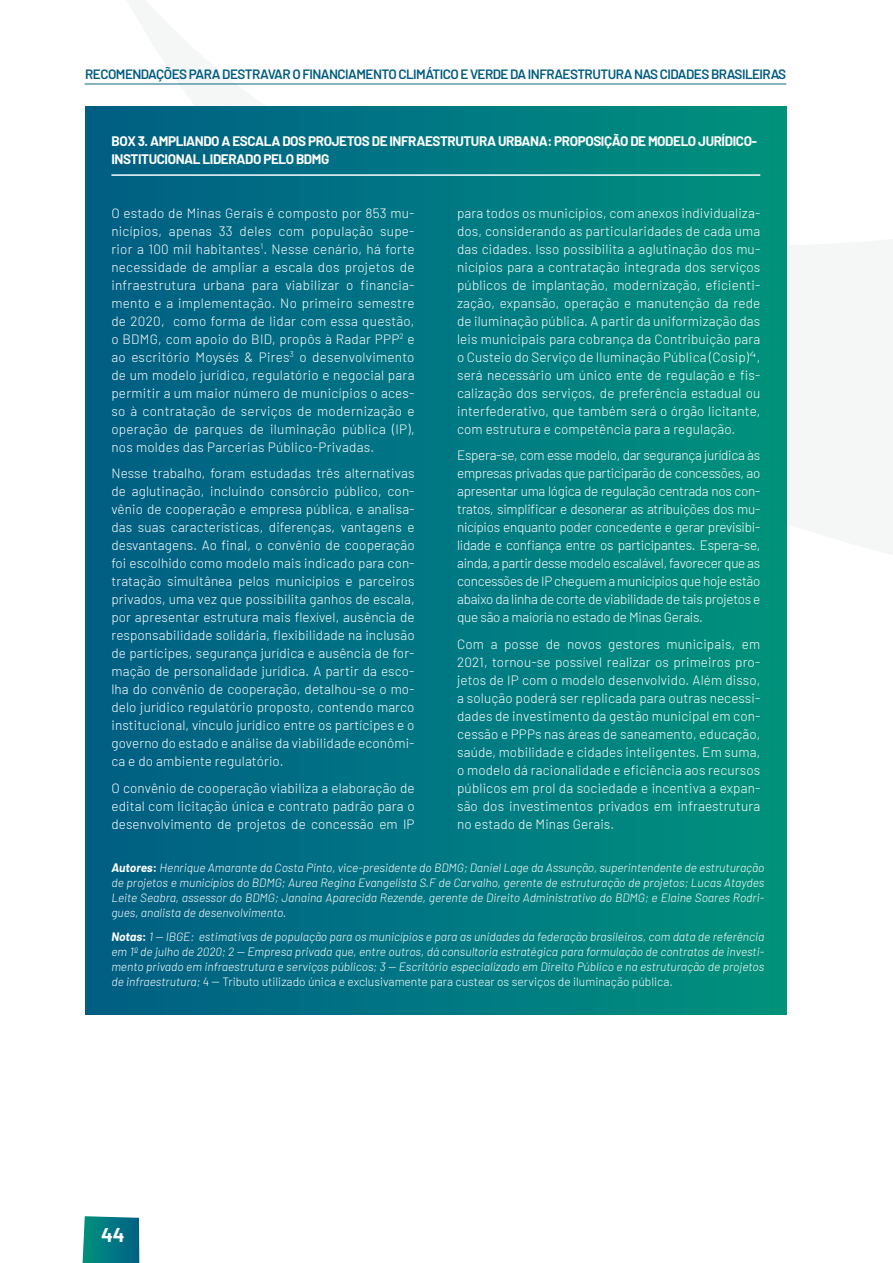
<style>
.page{position:relative;width:893px;height:1263px;background:#fff}
.page>*{position:absolute;margin:0;border:0;box-sizing:border-box;transform-origin:0 0}
.t1{font:700 19.5px "Barlow";color:#fff}
.Felicity_Texto{font:300 13.5px/18px "Barlow";letter-spacing:.01em;color:#fff;text-align:justify}
.Felicity_Texto-2{font:700 13.5px/18px "Barlow";letter-spacing:-.03em;color:#fff}
.t2{font:600 13.5px "Barlow";letter-spacing:-.04em;color:#005b81}
.Felicity_Texto_Notas{font:italic 300 12px/15px "Barlow";color:#fff;text-align:justify}
.s1{font-weight:700}
.s2{font-weight:700;font-style:normal}
.s3{font-style:normal}
</style>
<div class="page">
<svg style="left:82px;top:1216px;width:57px;height:47px;background:#0c7f87"></svg>
<hr style="left:85px;top:84px;width:701px;height:1px;background:#0a6681">
<div style="left:85px;top:106px;width:702px;height:908px;background:linear-gradient(to right,#005d85,#00927d)"></div>
<hr style="left:111px;top:174px;width:649px;height:2px;background:#fff">
<p class="t2" style="left:85px;top:65px;width:703px">RECOMENDAÇÕES PARA DESTRAVAR O FINANCIAMENTO CLIMÁTICO E VERDE DA INFRAESTRUTURA NAS CIDADES BRASILEIRAS</p>
<p class="Felicity_Texto-2" style="left:111px;top:131px;width:647px">BOX 3. AMPLIANDO A ESCALA DOS PROJETOS DE INFRAESTRUTURA URBANA: PROPOSIÇÃO DE MODELO JURÍDICO-<br>INSTITUCIONAL LIDERADO PELO BDMG</p>
<p class="Felicity_Texto" style="left:111px;top:203px;width:305px">O estado de Minas Gerais é composto por 853 mu&shy;nicípios, apenas 33 deles com população supe&shy;rior a 100 mil habitantes<sup>1</sup>. Nesse cenário, há forte necessidade de ampliar a escala dos projetos de infraestrutura urbana para viabilizar o financia&shy;mento e a implementação. No primeiro semestre de 2020, como forma de lidar com essa questão, o BDMG, com apoio do BID, propôs à Radar PPP<sup>2</sup> e ao escritório Moysés &amp; Pires<sup>3</sup> o desenvolvimento de um modelo jurídico, regulatório e negocial para permitir a um maior número de municípios o aces&shy;so à contratação de serviços de modernização e operação de parques de iluminação pública (IP), nos moldes das Parcerias Público-Privadas.</p>
<p class="Felicity_Texto" style="left:111px;top:463px;width:305px">Nesse trabalho, foram estudadas três alternativas de aglutinação, incluindo consórcio público, con&shy;vênio de cooperação e empresa pública, e analisa&shy;das suas características, diferenças, vantagens e desvantagens. Ao final, o convênio de cooperação foi escolhido como modelo mais indicado para con&shy;tratação simultânea pelos municípios e parceiros privados, uma vez que possibilita ganhos de escala, por apresentar estrutura mais flexível, ausência de responsabilidade solidária, flexibilidade na inclusão de partícipes, segurança jurídica e ausência de for&shy;mação de personalidade jurídica. A partir da esco&shy;lha do convênio de cooperação, detalhou-se o mo&shy;delo jurídico regulatório proposto, contendo marco institucional, vínculo jurídico entre os partícipes e o governo do estado e análise da viabilidade econômi&shy;ca e do ambiente regulatório.</p>
<p class="Felicity_Texto" style="left:111px;top:778px;width:305px">O convênio de cooperação viabiliza a elaboração de edital com licitação única e contrato padrão para o desenvolvimento de projetos de concessão em IP</p>
<p class="Felicity_Texto" style="left:457px;top:203px;width:305px">para todos os municípios, com anexos individualiza&shy;dos, considerando as particularidades de cada uma das cidades. Isso possibilita a aglutinação dos mu&shy;nicípios para a contratação integrada dos serviços públicos de implantação, modernização, eficienti&shy;zação, expansão, operação e manutenção da rede de iluminação pública. A partir da uniformização das leis municipais para cobrança da Contribuição para o Custeio do Serviço de Iluminação Pública (Cosip)<sup>4</sup>, será necessário um único ente de regulação e fis&shy;calização dos serviços, de preferência estadual ou interfederativo, que também será o órgão licitante, com estrutura e competência para a regulação.</p>
<p class="Felicity_Texto" style="left:457px;top:445px;width:305px">Espera-se, com esse modelo, dar segurança jurídica às empresas privadas que participarão de concessões, ao apresentar uma lógica de regulação centrada nos con&shy;tratos, simplificar e desonerar as atribuições dos mu&shy;nicípios enquanto poder concedente e gerar previsibi&shy;lidade e confiança entre os participantes. Espera-se, ainda, a partir desse modelo escalável, favorecer que as concessões de IP cheguem a municípios que hoje estão abaixo da linha de corte de viabilidade de tais projetos e que são a maioria no estado de Minas Gerais.</p>
<p class="Felicity_Texto" style="left:457px;top:634px;width:305px">Com a posse de novos gestores municipais, em 2021, tornou-se possível realizar os primeiros pro&shy;jetos de IP com o modelo desenvolvido. Além disso, a solução poderá ser replicada para outras necessi&shy;dades de investimento da gestão municipal em con&shy;cessão e PPPs nas áreas de saneamento, educação, saúde, mobilidade e cidades inteligentes. Em suma, o modelo dá racionalidade e eficiência aos recursos públicos em prol da sociedade e incentiva a expan&shy;são dos investimentos privados em infraestrutura no estado de Minas Gerais.</p>
<p class="Felicity_Texto_Notas" style="left:111px;top:859px;width:654px"><span class="s1">Autores</span><span class="s2">:</span> Henrique Amarante da Costa Pinto, vice-presidente do BDMG; Daniel Lage da Assunção, superintendente de estruturação de projetos e municípios do BDMG; Aurea Regina Evangelista S.F de Carvalho, gerente de estruturação de projetos; Lucas Ataydes Leite Seabra, assessor do BDMG; Janaina Aparecida Rezende, gerente de Direito Administrativo do BDMG; e Elaine Soares Rodri&shy;gues, analista de desenvolvimento.</p>
<p class="Felicity_Texto_Notas" style="left:111px;top:928px;width:654px"><span class="s1">Notas</span><span class="s2">:</span> 1 — IBGE: estimativas de população para os municípios e para as unidades da federação brasileiros, com data de referência em 1º de julho de 2020; 2 — Empresa privada que, entre outros, dá consultoria estratégica para formulação de contratos de investi&shy;mento privado em infraestrutura e serviços públicos; 3 — Escritório especializado em Direito Público e na estruturação de projetos de infraestrutura; <span class="s3">4 -- Tributo utilizado única e exclusivamente para custear os serviços de iluminação pública.</span></p>
<h1 class="t1" style="left:101px;top:1220px;width:25px">44</h1>
</div>
